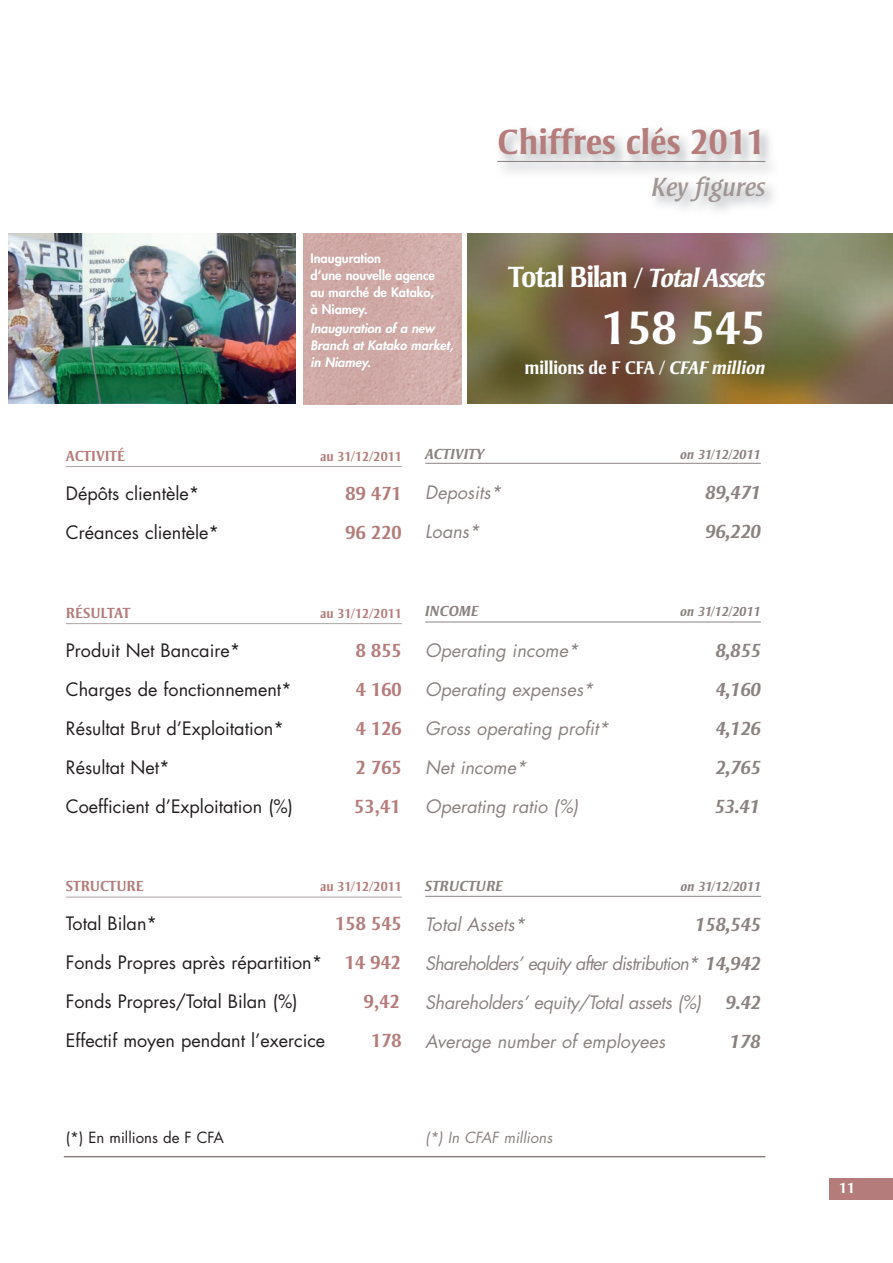
<style>
.page{position:relative;width:893px;height:1263px;background:#fff}
.page>*{position:absolute;margin:0;border:0;box-sizing:border-box;transform-origin:0 0}
.t1{font:700 48px "Strayhorn";color:#fff}
.t2{font:700 36px "Strayhorn";color:#b47d7b}
.t3{font:italic 700 27px "Strayhorn";letter-spacing:-.06em;color:#fff}
.t4{font:italic 27px "Strayhorn";color:#a09795}
.t5{font:italic 700 19.5px "Strayhorn";color:#8a8280}
.t6{font:700 19.5px "Strayhorn";color:#b47d7b}
.t7{font:700 18.75px "Strayhorn";letter-spacing:-.02em;color:#fff}
.t8{font:18px/39px "Futura";color:#231f20}
.t9{font:italic 18px "Futura";color:#8a8280}
.t10{font:italic 18px/39px "Futura";letter-spacing:-.045em;color:#8a8280}
.t11{font:700 15px "Strayhorn";color:#b47d7b}
.t12{font:italic 700 15px "Strayhorn";color:#8a8280}
.t13{font:15px "Futura";color:#231f20}
.t14{font:italic 15px "Futura";color:#8a8280}
.t15{font:700 15px "Strayhorn";color:#fff}
.t16{font:700 13.5px "Strayhorn";color:#b47d7b}
.t17{font:italic 700 13.5px "Strayhorn";color:#8a8280}
.t18{font:800 12.75px/17px "Futura";color:#fff}
.t19{font:italic 800 12.75px/17px "Futura";color:#fff}
.s1{font-style:normal;font-size:30px}
.s2{font-style:normal}
.s3{font-style:italic}
.s4{font-family:"Strayhorn";font-weight:700;font-size:19.5px;color:#b47d7b}
.s5{font-family:"Strayhorn";font-weight:700;font-size:19.5px}
</style>
<div class="page">
<img style="left:468px;top:234px;width:425px;height:170px">
<img style="left:303px;top:241px;width:158px;height:163px">
<hr style="left:66px;top:466px;width:336px;height:1px;background:#aaa4a2">
<hr style="left:66px;top:623px;width:336px;height:1px;background:#aaa4a2">
<hr style="left:66px;top:897px;width:336px;height:1px;background:#aaa4a2">
<hr style="left:425px;top:463px;width:336px;height:1px;background:#8a8280">
<hr style="left:425px;top:622px;width:336px;height:1px;background:#8a8280">
<hr style="left:425px;top:896px;width:336px;height:1px;background:#8a8280">
<div style="left:829px;top:1178px;width:64px;height:21px;background:#b47d7b"></div>
<img style="left:20px;top:130px;width:801px;height:111px">
<img style="left:468px;top:234px;width:353px;height:7px">
<img style="left:303px;top:234px;width:158px;height:7px">
<hr style="left:497px;top:161px;width:268px;height:1px;background:#8a8280">
<img style="left:9px;top:234px;width:286px;height:170px">
<hr style="left:64px;top:1156px;width:701px;height:1px;background:#8a8280">
<p class="t18" style="left:311px;top:251px;width:126px">Inauguration<br>d’une nouvelle agence au marché de Katako, à Niamey.</p>
<p class="t19" style="left:311px;top:321px;width:144px">Inauguration of a new<br>Branch at Katako market, in Niamey.</p>
<h2 class="t2" style="left:497px;top:128px;width:270px">Chiffres clés 2011</h2>
<h3 class="t4" style="left:651px;top:176px;width:116px">Key figures</h3>
<h3 class="t3" style="left:509px;top:267px;width:258px"><span class="s1">Total Bilan</span> <span class="s2">/</span> Total Assets</h3>
<h1 class="t1" style="left:602px;top:309px;width:165px">158 545</h1>
<p class="t7" style="left:525px;top:360px;width:242px">millions de F CFA / <span class="s3">CFAF million</span></p>
<p class="t11" style="left:66px;top:451px;width:61px">ACTIVITÉ</p>
<p class="t16" style="left:320px;top:452px;width:83px">au 31/12/2011</p>
<p class="t8" style="left:66px;top:476px;width:135px">Dépôts clientèle*</p>
<p class="t6" style="left:345px;top:486px;width:58px">89 471</p>
<p class="t8" style="left:66px;top:515px;width:155px">Créances clientèle*</p>
<p class="t6" style="left:345px;top:525px;width:58px">96 220</p>
<p class="t12" style="left:425px;top:448px;width:61px">ACTIVITY</p>
<p class="t17" style="left:680px;top:449px;width:82px">on 31/12/2011</p>
<p class="t9" style="left:425px;top:484px;width:78px">Deposits*</p>
<p class="t5" style="left:705px;top:485px;width:57px">89,471</p>
<p class="t9" style="left:425px;top:523px;width:56px">Loans*</p>
<p class="t5" style="left:705px;top:524px;width:57px">96,220</p>
<p class="t11" style="left:66px;top:607px;width:66px">RÉSULTAT</p>
<p class="t16" style="left:320px;top:608px;width:83px">au 31/12/2011</p>
<p class="t8" style="left:66px;top:632px;width:176px">Produit Net Bancaire*</p>
<p class="t6" style="left:356px;top:643px;width:48px">8 855</p>
<p class="t8" style="left:66px;top:671px;width:227px">Charges de fonctionnement*</p>
<p class="t6" style="left:356px;top:682px;width:48px">4 160</p>
<p class="t8" style="left:66px;top:710px;width:220px">Résultat Brut d’Exploitation*</p>
<p class="t6" style="left:356px;top:721px;width:48px">4 126</p>
<p class="t8" style="left:66px;top:749px;width:106px">Résultat Net*</p>
<p class="t6" style="left:356px;top:760px;width:48px">2 765</p>
<p class="t8" style="left:66px;top:788px;width:229px">Coefficient d’Exploitation (%)</p>
<p class="t6" style="left:354px;top:799px;width:48px">53,41</p>
<p class="t12" style="left:425px;top:605px;width:55px">INCOME</p>
<p class="t17" style="left:680px;top:606px;width:82px">on 31/12/2011</p>
<p class="t9" style="left:425px;top:642px;width:155px">Operating income*</p>
<p class="t5" style="left:716px;top:642px;width:47px">8,855</p>
<p class="t9" style="left:425px;top:681px;width:170px">Operating expenses*</p>
<p class="t5" style="left:716px;top:681px;width:47px">4,160</p>
<p class="t9" style="left:425px;top:720px;width:185px">Gross operating profit*</p>
<p class="t5" style="left:716px;top:720px;width:47px">4,126</p>
<p class="t9" style="left:425px;top:759px;width:103px">Net income*</p>
<p class="t5" style="left:716px;top:759px;width:47px">2,765</p>
<p class="t9" style="left:425px;top:798px;width:155px">Operating ratio (%)</p>
<p class="t5" style="left:715px;top:798px;width:47px">53.41</p>
<p class="t11" style="left:66px;top:880px;width:79px">STRUCTURE</p>
<p class="t16" style="left:320px;top:882px;width:83px">au 31/12/2011</p>
<p class="t8" style="left:66px;top:906px;width:93px">Total Bilan*</p>
<p class="t6" style="left:335px;top:916px;width:68px">158 545</p>
<p class="t8" style="left:66px;top:945px;width:337px">Fonds Propres après répartition* <span class="s4">14 942<br></span>Fonds Propres/Total Bilan (%)</p>
<p class="t6" style="left:364px;top:994px;width:38px">9,42</p>
<p class="t12" style="left:425px;top:879px;width:79px">STRUCTURE</p>
<p class="t17" style="left:680px;top:881px;width:82px">on 31/12/2011</p>
<p class="t9" style="left:425px;top:916px;width:102px">Total Assets*</p>
<p class="t5" style="left:695px;top:916px;width:67px">158,545</p>
<p class="t10" style="left:425px;top:945px;width:337px">Shareholders’ equity after distribution* <span class="s5">14,942<br></span>Shareholders’ equity/Total assets (%)</p>
<p class="t5" style="left:726px;top:994px;width:37px">9.42</p>
<p class="t8" style="left:66px;top:1023px;width:261px">Effectif moyen pendant l’exercice</p>
<p class="t6" style="left:371px;top:1033px;width:32px">178</p>
<p class="t9" style="left:425px;top:1033px;width:241px">Average number of employees</p>
<p class="t5" style="left:730px;top:1033px;width:32px">178</p>
<p class="t13" style="left:66px;top:1131px;width:160px">(*) En millions de F CFA</p>
<p class="t14" style="left:425px;top:1131px;width:129px">(*) In CFAF millions</p>
<p class="t15" style="left:839px;top:1182px;width:17px">11</p>
</div>
